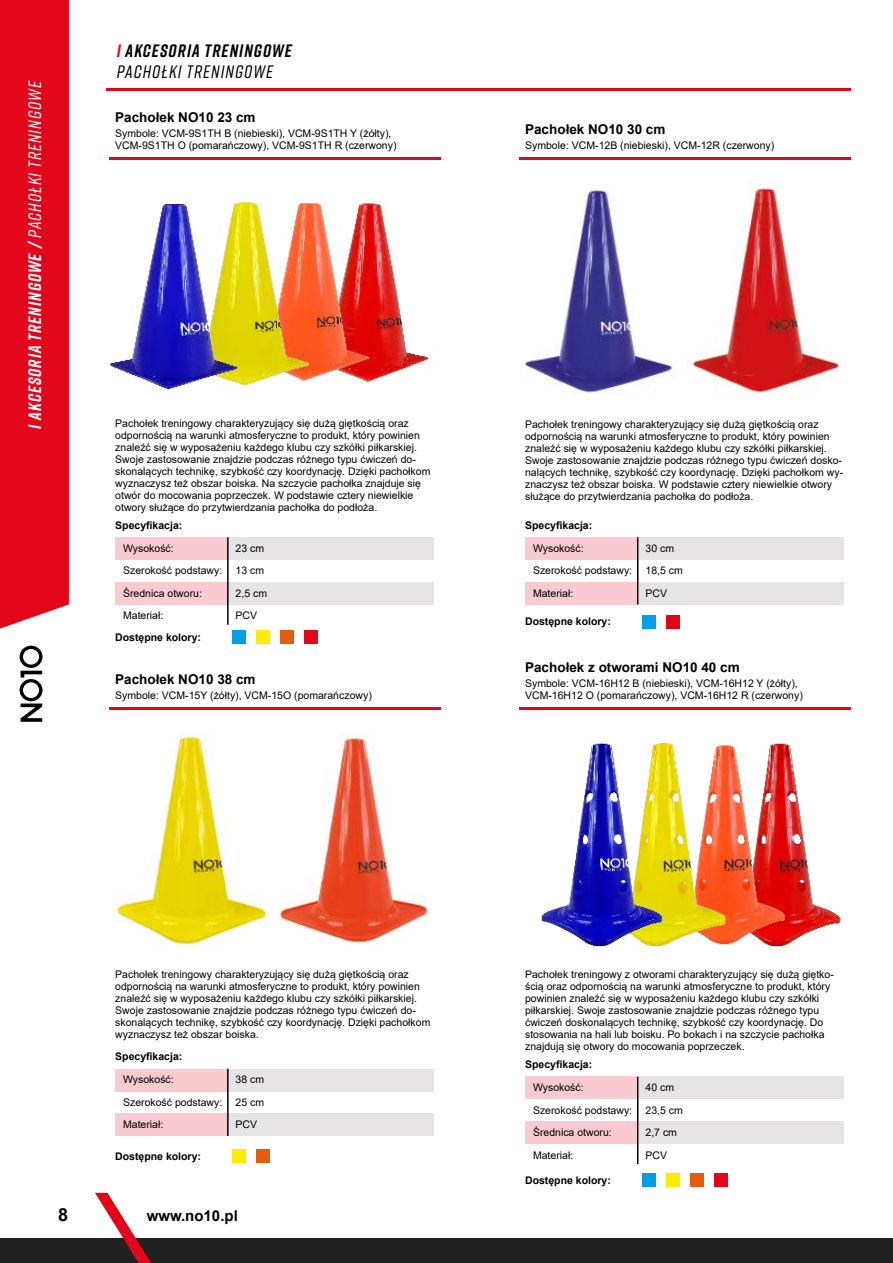
<style>
.page{position:relative;width:893px;height:1263px;background:#fff}
.page>*{position:absolute;margin:0;border:0;box-sizing:border-box;transform-origin:0 0}
.t1{font:italic 700 18px "Rift";color:#fff}
.t2{font:italic 700 18px/21px "Rift";letter-spacing:.06em;color:#000}
.t3{font:700 18px "Arial";color:#000}
.t4{font:700 15px "Arial";color:#000}
.t5{font:700 13.5px "Arial";color:#000}
.t6{font:10.5px/12px "Arial";color:#000}
.t7{font:700 10.5px "Arial";color:#000}
.s1{font-weight:500}
.s2{color:#e3051a}
</style>
<div class="page">
<div style="left:0;top:1238px;width:893px;height:25px;background:#202120"></div>
<svg style="left:95px;top:1193px;width:56px;height:70px"></svg>
<div style="left:0;top:0;width:69px;height:629px;background:#e3051a"></div>
<svg style="left:20px;top:646px;width:23px;height:76px"></svg>
<hr style="left:106px;top:88px;width:744px;height:3px;background:#e3051a">
<img style="left:401px;top:319px;width:28px;height:51px">
<img style="left:341px;top:203px;width:60px;height:179px">
<img style="left:767px;top:743px;width:62px;height:204px">
<hr style="left:109px;top:157px;width:332px;height:3px;background:#e3051a">
<hr style="left:109px;top:707px;width:332px;height:2px;background:#e3051a">
<div style="left:115px;top:537px;width:131px;height:23px;background:#f9cbd1"></div>
<div style="left:115px;top:582px;width:131px;height:22px;background:#f9cbd1"></div>
<div style="left:228px;top:537px;width:206px;height:23px;background:#e6e4e4"></div>
<div style="left:228px;top:582px;width:206px;height:22px;background:#e6e4e4"></div>
<div style="left:115px;top:1069px;width:131px;height:22px;background:#f9cbd1"></div>
<div style="left:115px;top:1113px;width:131px;height:23px;background:#f9cbd1"></div>
<div style="left:228px;top:1069px;width:206px;height:22px;background:#e6e4e4"></div>
<div style="left:228px;top:1113px;width:206px;height:23px;background:#e6e4e4"></div>
<div style="left:525px;top:537px;width:131px;height:23px;background:#f9cbd1"></div>
<div style="left:525px;top:582px;width:131px;height:22px;background:#f9cbd1"></div>
<div style="left:638px;top:537px;width:205px;height:23px;background:#e6e4e4"></div>
<div style="left:638px;top:582px;width:205px;height:22px;background:#e6e4e4"></div>
<div style="left:525px;top:1077px;width:131px;height:22px;background:#f9cbd1"></div>
<div style="left:525px;top:1121px;width:131px;height:23px;background:#f9cbd1"></div>
<div style="left:638px;top:1077px;width:205px;height:22px;background:#e6e4e4"></div>
<div style="left:638px;top:1121px;width:205px;height:23px;background:#e6e4e4"></div>
<hr style="left:227px;top:537px;width:2px;height:88px;background:#000">
<hr style="left:227px;top:1069px;width:2px;height:67px;background:#000">
<hr style="left:637px;top:537px;width:1px;height:67px;background:#000">
<hr style="left:637px;top:1077px;width:1px;height:87px;background:#000">
<div style="left:233px;top:630px;width:13px;height:13px;background:#009fe3"></div>
<div style="left:233px;top:1150px;width:13px;height:13px;background:#ffed00"></div>
<div style="left:642px;top:615px;width:14px;height:13px;background:#009fe3"></div>
<div style="left:642px;top:1174px;width:14px;height:13px;background:#009fe3"></div>
<div style="left:281px;top:630px;width:13px;height:13px;background:#e35c10"></div>
<div style="left:691px;top:1174px;width:13px;height:13px;background:#e35c10"></div>
<div style="left:257px;top:630px;width:13px;height:13px;background:#ffed00"></div>
<div style="left:257px;top:1150px;width:13px;height:13px;background:#e35c10"></div>
<div style="left:666px;top:615px;width:14px;height:13px;background:#e3051a"></div>
<div style="left:666px;top:1174px;width:14px;height:13px;background:#ffed00"></div>
<div style="left:305px;top:630px;width:13px;height:13px;background:#e3051a"></div>
<div style="left:715px;top:1174px;width:13px;height:13px;background:#e3051a"></div>
<img style="left:521px;top:183px;width:156px;height:212px">
<img style="left:112px;top:733px;width:155px;height:213px">
<img style="left:687px;top:183px;width:152px;height:212px">
<img style="left:273px;top:733px;width:155px;height:211px">
<hr style="left:519px;top:157px;width:331px;height:3px;background:#e3051a">
<hr style="left:519px;top:707px;width:331px;height:3px;background:#e3051a">
<img style="left:708px;top:745px;width:59px;height:200px">
<img style="left:541px;top:742px;width:167px;height:205px">
<img style="left:276px;top:203px;width:65px;height:178px">
<img style="left:109px;top:202px;width:167px;height:188px">
<h1 class="t1" style="left:22px;top:429px;width:349px;rotate:-90deg">I AKCESORIA TRENINGOWE / <span class="s1">PACHOŁKI TRENINGOWE</span></h1>
<h1 class="t2" style="left:117px;top:39px;width:177px"><span class="s2">I</span> AKCESORIA TRENINGOWE<br><span class="s1">PACHOŁKI TRENINGOWE</span></h1>
<p class="t5" style="left:115px;top:107px;width:142px">Pachołek NO10 23 cm</p>
<p class="t6" style="left:115px;top:127px;width:283px">Symbole: VCM-9S1TH B (niebieski), VCM-9S1TH Y (żółty),<br>VCM-9S1TH O (pomarańczowy), VCM-9S1TH R (czerwony)</p>
<p class="t6" style="left:115px;top:418px;width:317px">Pachołek treningowy charakteryzujący się dużą giętkością oraz odpornością na warunki atmosferyczne to produkt, który powinien znaleźć się w wyposażeniu każdego klubu czy szkółki piłkarskiej.<br>Swoje zastosowanie znajdzie podczas różnego typu ćwiczeń do&shy;skonalących technikę, szybkość czy koordynację. Dzięki pachołkom wyznaczysz też obszar boiska. Na szczycie pachołka znajduje się otwór do mocowania poprzeczek. W podstawie cztery niewielkie otwory służące do przytwierdzania pachołka do podłoża.</p>
<p class="t7" style="left:115px;top:518px;width:69px">Specyfikacja:</p>
<p class="t6" style="left:123px;top:542px;width:52px">Wysokość:</p>
<p class="t6" style="left:236px;top:542px;width:30px">23 cm</p>
<p class="t6" style="left:123px;top:565px;width:101px">Szerokość podstawy:</p>
<p class="t6" style="left:236px;top:565px;width:30px">13 cm</p>
<p class="t6" style="left:123px;top:587px;width:80px">Średnica otworu:</p>
<p class="t6" style="left:236px;top:587px;width:33px">2,5 cm</p>
<p class="t6" style="left:123px;top:610px;width:42px">Materiał:</p>
<p class="t6" style="left:236px;top:610px;width:23px">PCV</p>
<p class="t7" style="left:115px;top:629px;width:87px">Dostępne kolory:</p>
<p class="t5" style="left:115px;top:670px;width:142px">Pachołek NO10 38 cm</p>
<p class="t6" style="left:115px;top:689px;width:258px">Symbole: VCM-15Y (żółty), VCM-15O (pomarańczowy)</p>
<p class="t5" style="left:525px;top:120px;width:142px">Pachołek NO10 30 cm</p>
<p class="t6" style="left:525px;top:139px;width:251px">Symbole: VCM-12B (niebieski), VCM-12R (czerwony)</p>
<p class="t6" style="left:525px;top:418px;width:320px">Pachołek treningowy charakteryzujący się dużą giętkością oraz odpornością na warunki atmosferyczne to produkt, który powinien znaleźć się w wyposażeniu każdego klubu czy szkółki piłkarskiej.<br>Swoje zastosowanie znajdzie podczas różnego typu ćwiczeń dosko&shy;nalących technikę, szybkość czy koordynację. Dzięki pachołkom wy&shy;znaczysz też obszar boiska. W podstawie cztery niewielkie otwory służące do przytwierdzania pachołka do podłoża.</p>
<p class="t7" style="left:525px;top:518px;width:69px">Specyfikacja:</p>
<p class="t6" style="left:533px;top:542px;width:52px">Wysokość:</p>
<p class="t6" style="left:645px;top:542px;width:30px">30 cm</p>
<p class="t6" style="left:533px;top:565px;width:101px">Szerokość podstawy:</p>
<p class="t6" style="left:645px;top:565px;width:39px">18,5 cm</p>
<p class="t6" style="left:533px;top:587px;width:42px">Materiał:</p>
<p class="t6" style="left:645px;top:587px;width:23px">PCV</p>
<p class="t7" style="left:525px;top:614px;width:87px">Dostępne kolory:</p>
<p class="t5" style="left:525px;top:658px;width:216px">Pachołek z otworami NO10 40 cm</p>
<p class="t6" style="left:525px;top:677px;width:279px">Symbole: VCM-16H12 B (niebieski), VCM-16H12 Y (żółty),<br>VCM-16H12 O (pomarańczowy), VCM-16H12 R (czerwony)</p>
<p class="t6" style="left:115px;top:968px;width:317px">Pachołek treningowy charakteryzujący się dużą giętkością oraz odpornością na warunki atmosferyczne to produkt, który powinien znaleźć się w wyposażeniu każdego klubu czy szkółki piłkarskiej.<br>Swoje zastosowanie znajdzie podczas różnego typu ćwiczeń do&shy;skonalących technikę, szybkość czy koordynację. Dzięki pachołkom wyznaczysz też obszar boiska.</p>
<p class="t7" style="left:115px;top:1049px;width:69px">Specyfikacja:</p>
<p class="t6" style="left:123px;top:1074px;width:52px">Wysokość:</p>
<p class="t6" style="left:236px;top:1074px;width:30px">38 cm</p>
<p class="t6" style="left:123px;top:1096px;width:101px">Szerokość podstawy:</p>
<p class="t6" style="left:236px;top:1096px;width:30px">25 cm</p>
<p class="t6" style="left:123px;top:1119px;width:42px">Materiał:</p>
<p class="t6" style="left:236px;top:1119px;width:23px">PCV</p>
<p class="t7" style="left:115px;top:1149px;width:87px">Dostępne kolory:</p>
<h1 class="t3" style="left:58px;top:1201px;width:12px">8</h1>
<h2 class="t4" style="left:147px;top:1205px;width:93px">www.no10.pl</h2>
<p class="t6" style="left:525px;top:968px;width:310px">Pachołek treningowy z otworami charakteryzujący się dużą giętko&shy;ścią oraz odpornością na warunki atmosferyczne to produkt, który powinien znaleźć się w wyposażeniu każdego klubu czy szkółki piłkarskiej. Swoje zastosowanie znajdzie podczas różnego typu ćwiczeń doskonalących technikę, szybkość czy koordynację. Do stosowania na hali lub boisku. Po bokach i na szczycie pachołka znajdują się otwory do mocowania poprzeczek.</p>
<p class="t7" style="left:525px;top:1057px;width:69px">Specyfikacja:</p>
<p class="t6" style="left:533px;top:1081px;width:52px">Wysokość:</p>
<p class="t6" style="left:645px;top:1081px;width:30px">40 cm</p>
<p class="t6" style="left:533px;top:1104px;width:101px">Szerokość podstawy:</p>
<p class="t6" style="left:645px;top:1104px;width:39px">23,5 cm</p>
<p class="t6" style="left:533px;top:1126px;width:80px">Średnica otworu:</p>
<p class="t6" style="left:645px;top:1126px;width:33px">2,7 cm</p>
<p class="t6" style="left:533px;top:1149px;width:42px">Materiał:</p>
<p class="t6" style="left:645px;top:1149px;width:23px">PCV</p>
<p class="t7" style="left:525px;top:1173px;width:87px">Dostępne kolory:</p>
</div>
